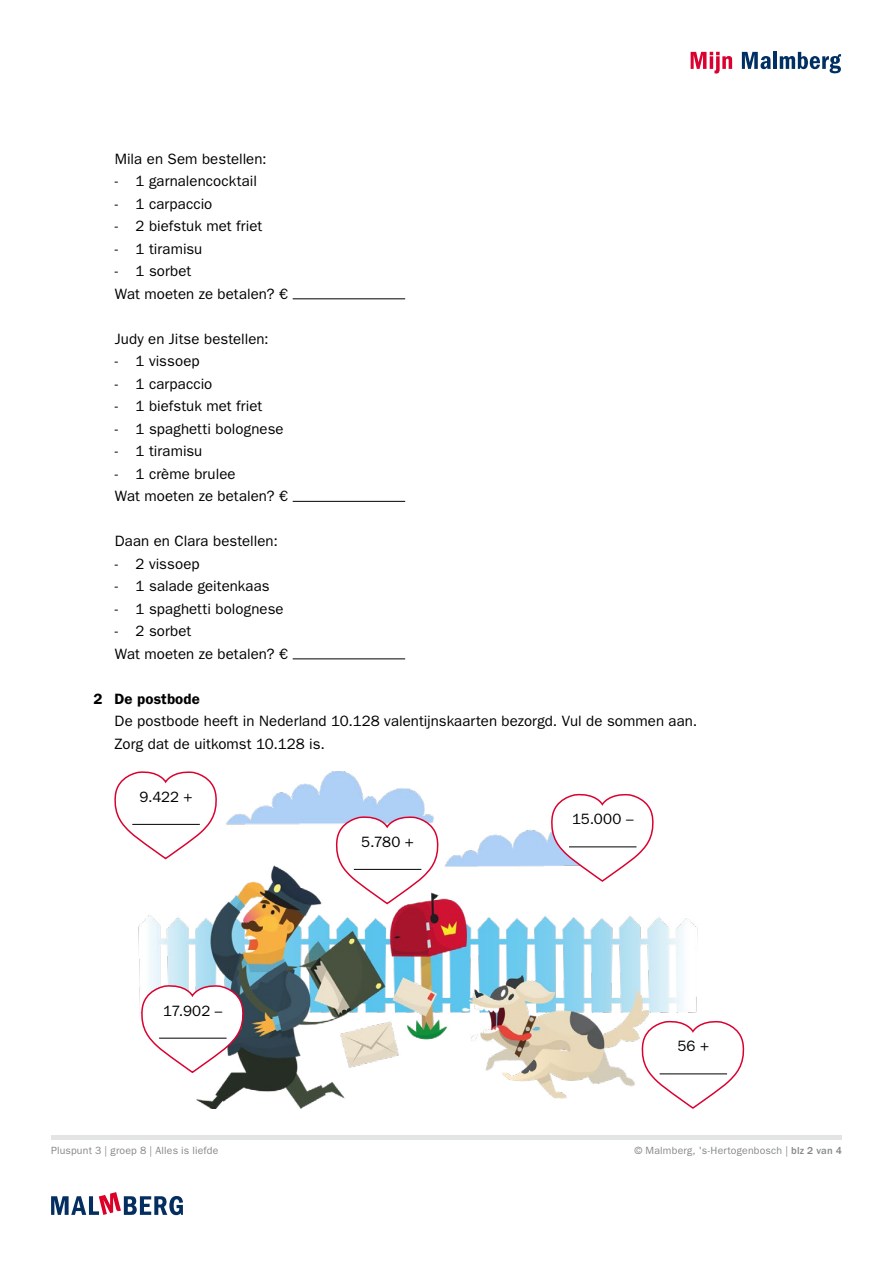
<style>
.page{position:relative;width:893px;height:1263px;background:#fff}
.page>*{position:absolute;margin:0;border:0;box-sizing:border-box;transform-origin:0 0}
.t1{font:15px/22.5px "ITC Franklin Gothic Std";letter-spacing:.005em;color:#000}
.t2{font:600 15px "ITC Franklin Gothic Std";letter-spacing:.01em;color:#000}
.t3{font:10.5px "ITC Franklin Gothic Std";letter-spacing:.015em;color:#87888a}
.s1{font-weight:500}
</style>
<div class="page">
<div style="left:51px;top:1135px;width:791px;height:5px;background:#e3e4e4"></div>
<svg style="left:51px;top:1192px;width:132px;height:23px"></svg>
<svg style="left:691px;top:52px;width:41px;height:22px"></svg>
<svg style="left:742px;top:52px;width:29px;height:17px"></svg>
<hr style="left:773px;top:52px;width:4px;height:17px;background:#003063">
<svg style="left:780px;top:52px;width:61px;height:21px"></svg>
<hr style="left:293px;top:299px;width:112px;height:1px;background:#000">
<hr style="left:293px;top:501px;width:112px;height:1px;background:#000">
<hr style="left:293px;top:659px;width:112px;height:1px;background:#000">
<svg style="left:114px;top:779px;width:9px;height:47px"></svg>
<img style="left:123px;top:771px;width:575px;height:338px">
<svg style="left:548px;top:793px;width:107px;height:89px"></svg>
<hr style="left:569px;top:847px;width:67px;height:1px;background:#000">
<svg style="left:139px;top:984px;width:106px;height:90px"></svg>
<hr style="left:159px;top:1038px;width:68px;height:1px;background:#000">
<svg style="left:639px;top:1020px;width:106px;height:89px"></svg>
<hr style="left:660px;top:1074px;width:67px;height:1px;background:#000">
<svg style="left:333px;top:815px;width:106px;height:90px"></svg>
<hr style="left:354px;top:869px;width:67px;height:1px;background:#000">
<p class="t1" style="left:115px;top:148px;width:153px">Mila en Sem bestellen:</p>
<p class="t1" style="left:115px;top:170px;width:144px">- 1 garnalencocktail</p>
<p class="t1" style="left:115px;top:193px;width:99px">- 1 carpaccio</p>
<p class="t1" style="left:115px;top:215px;width:149px">- 2 biefstuk met friet</p>
<p class="t1" style="left:115px;top:238px;width:89px">- 1 tiramisu</p>
<p class="t1" style="left:115px;top:260px;width:175px">- 1 sorbet<br>Wat moeten ze betalen? €</p>
<p class="t1" style="left:115px;top:328px;width:155px">Judy en Jitse bestellen:</p>
<p class="t1" style="left:115px;top:350px;width:86px">- 1 vissoep</p>
<p class="t1" style="left:115px;top:373px;width:99px">- 1 carpaccio</p>
<p class="t1" style="left:115px;top:395px;width:149px">- 1 biefstuk met friet</p>
<p class="t1" style="left:115px;top:418px;width:170px">- 1 spaghetti bolognese</p>
<p class="t1" style="left:115px;top:440px;width:89px">- 1 tiramisu</p>
<p class="t1" style="left:115px;top:463px;width:175px">- 1 crème brulee<br>Wat moeten ze betalen? €</p>
<p class="t1" style="left:115px;top:530px;width:165px">Daan en Clara bestellen:</p>
<p class="t1" style="left:115px;top:553px;width:86px">- 2 vissoep</p>
<p class="t1" style="left:115px;top:575px;width:156px">- 1 salade geitenkaas</p>
<p class="t1" style="left:115px;top:598px;width:170px">- 1 spaghetti bolognese</p>
<p class="t1" style="left:115px;top:620px;width:175px">- 2 sorbet<br>Wat moeten ze betalen? €</p>
<p class="t2" style="left:94px;top:690px;width:108px">2 De postbode</p>
<p class="t1" style="left:115px;top:710px;width:584px">De postbode heeft in Nederland 10.128 valentijnskaarten bezorgd. Vul de sommen aan.<br>Zorg dat de uitkomst 10.128 is.</p>
<p class="t1" style="left:139px;top:786px;width:55px">9.422 +</p>
<p class="t1" style="left:572px;top:808px;width:63px">15.000 –</p>
<p class="t1" style="left:163px;top:999px;width:61px">17.902 –</p>
<p class="t1" style="left:361px;top:831px;width:54px">5.780 +</p>
<p class="t1" style="left:677px;top:1035px;width:33px">56 +</p>
<p class="t3" style="left:51px;top:1144px;width:169px">Pluspunt 3 | groep 8 | Alles is liefde</p>
<p class="t3" style="left:634px;top:1144px;width:209px">© Malmberg, 's-Hertogenbosch | <span class="s1">blz 2 van 4</span></p>
</div>
